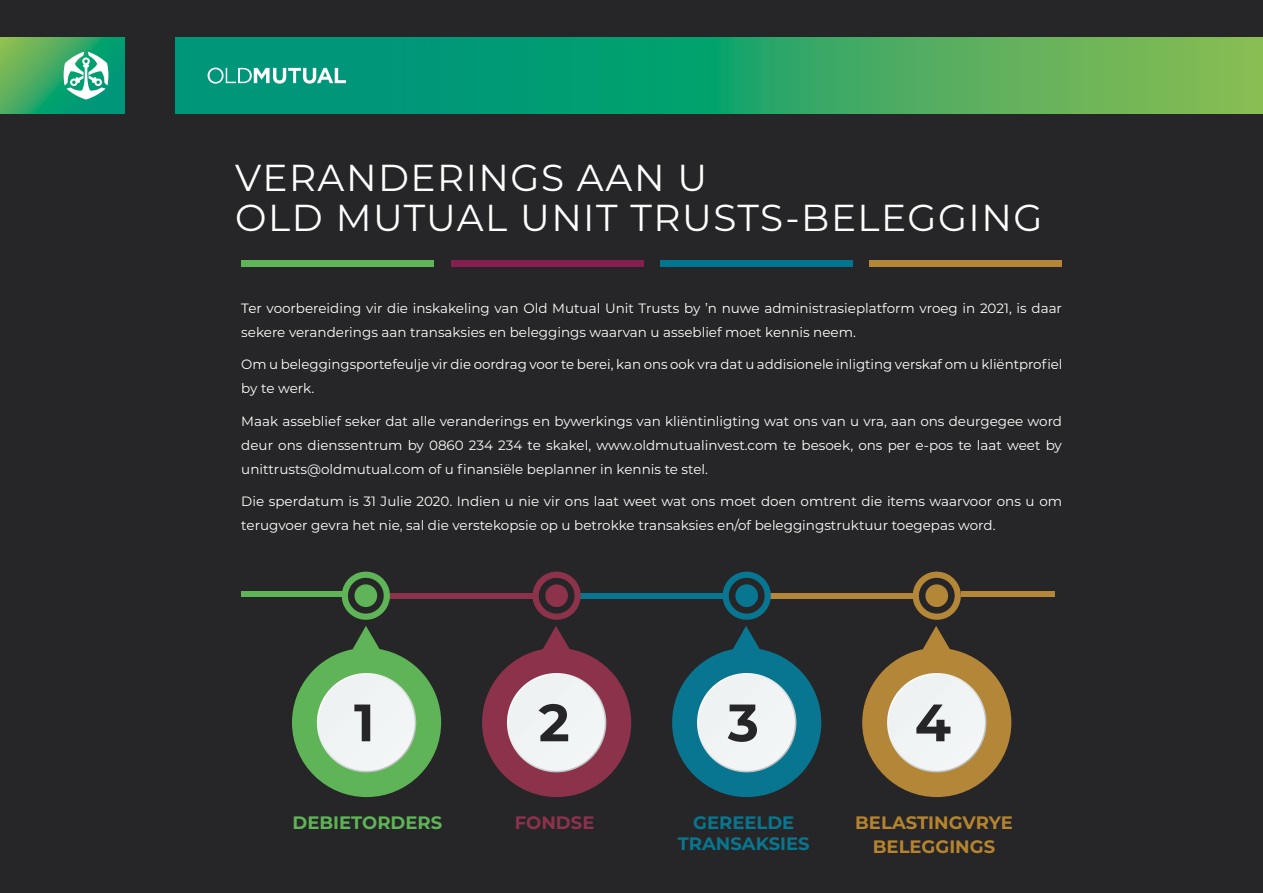
<style>
.page{position:relative;width:1263px;height:893px;background:#262527}
.page>*{position:absolute;margin:0;border:0;box-sizing:border-box;transform-origin:0 0}
.t1{font:700 52.5px "Montserrat";color:#262527}
.t2{font:37.5px/40.5px "Montserrat";letter-spacing:.04em;color:#fff}
.t3{font:700 18px/24px "Montserrat";color:#b5842e;text-align:center}
.t4{font:700 18px/21.6px "Montserrat";color:#077791;text-align:center}
.t5{font:700 18px "Montserrat";color:#5fb457}
.t6{font:700 18px "Montserrat";color:#8c324c}
.t7{font:13.5px/24px "Montserrat";color:#fff}
</style>
<div class="page">
<svg style="left:0;top:37px;width:125px;height:77px;background:#37a867"></svg>
<svg style="left:64px;top:52px;width:44px;height:48px;background:#7dccb4"></svg>
<svg style="left:175px;top:37px;width:1088px;height:77px;background:#2da569"></svg>
<svg style="left:208px;top:68px;width:138px;height:16px;background:#60bdac"></svg>
<div style="left:579px;top:593px;width:146px;height:6px;background:#097691"></div>
<div style="left:388px;top:593px;width:147px;height:6px;background:#8c324b"></div>
<div style="left:768px;top:593px;width:146px;height:6px;background:#b48638"></div>
<svg style="left:672px;top:571px;width:149px;height:226px"></svg>
<svg style="left:862px;top:571px;width:150px;height:226px"></svg>
<svg style="left:482px;top:571px;width:149px;height:226px"></svg>
<svg style="left:292px;top:571px;width:149px;height:226px"></svg>
<div style="left:241px;top:591px;width:102px;height:6px;background:#5fb457"></div>
<div style="left:961px;top:591px;width:93px;height:6px;background:#b48638"></div>
<div style="left:241px;top:260px;width:193px;height:6px;background:#5fb457"></div>
<div style="left:451px;top:260px;width:192px;height:6px;background:#851f4f"></div>
<div style="left:660px;top:260px;width:193px;height:6px;background:#007690"></div>
<div style="left:869px;top:260px;width:193px;height:6px;background:#b48638"></div>
<h2 class="t2" style="left:235px;top:156px;width:809px">VERANDERINGS AAN U<br>OLD MUTUAL UNIT TRUSTS-BELEGGING</h2>
<p class="t7" style="left:241px;top:296px;width:822px">Ter voorbereiding vir die inskakeling van Old Mutual Unit Trusts by ’n nuwe administrasieplatform vroeg in 2021, is daar sekere veranderings aan transaksies en beleggings waarvan u asseblief moet kennis neem.</p>
<p class="t7" style="left:241px;top:352px;width:823px">Om u beleggingsportefeulje vir die oordrag voor te berei, kan ons ook vra dat u addisionele inligting verskaf om u kliëntprofiel by te werk.</p>
<p class="t7" style="left:241px;top:409px;width:822px;text-align:justify">Maak asseblief seker dat alle veranderings en bywerkings van kliëntinligting wat ons van u vra, aan ons deurgegee word deur ons dienssentrum by 0860 234 234 te skakel, www.oldmutualinvest.com te besoek, ons per e-pos te laat weet by unittrusts@oldmutual.com of u finansiële beplanner in kennis te stel.</p>
<p class="t7" style="left:241px;top:489px;width:822px">Die sperdatum is 31 Julie 2020. Indien u nie vir ons laat weet wat ons moet doen omtrent die items waarvoor ons u om terugvoer gevra het nie, sal die verstekopsie op u betrokke transaksies en/of beleggingstruktuur toegepas word.</p>
<h1 class="t1" style="left:354px;top:685px;width:22px">1</h1>
<h1 class="t1" style="left:539px;top:685px;width:32px">2</h1>
<h1 class="t1" style="left:728px;top:685px;width:33px">3</h1>
<h1 class="t1" style="left:915px;top:685px;width:38px">4</h1>
<h3 class="t5" style="left:292px;top:809px;width:151px">DEBIETORDERS</h3>
<h3 class="t6" style="left:515px;top:810px;width:81px">FONDSE</h3>
<h3 class="t4" style="left:678px;top:810px;width:133px">GEREELDE<br>TRANSAKSIES</h3>
<h3 class="t3" style="left:855px;top:809px;width:159px">BELASTINGVRYE<br>BELEGGINGS</h3>
</div>
